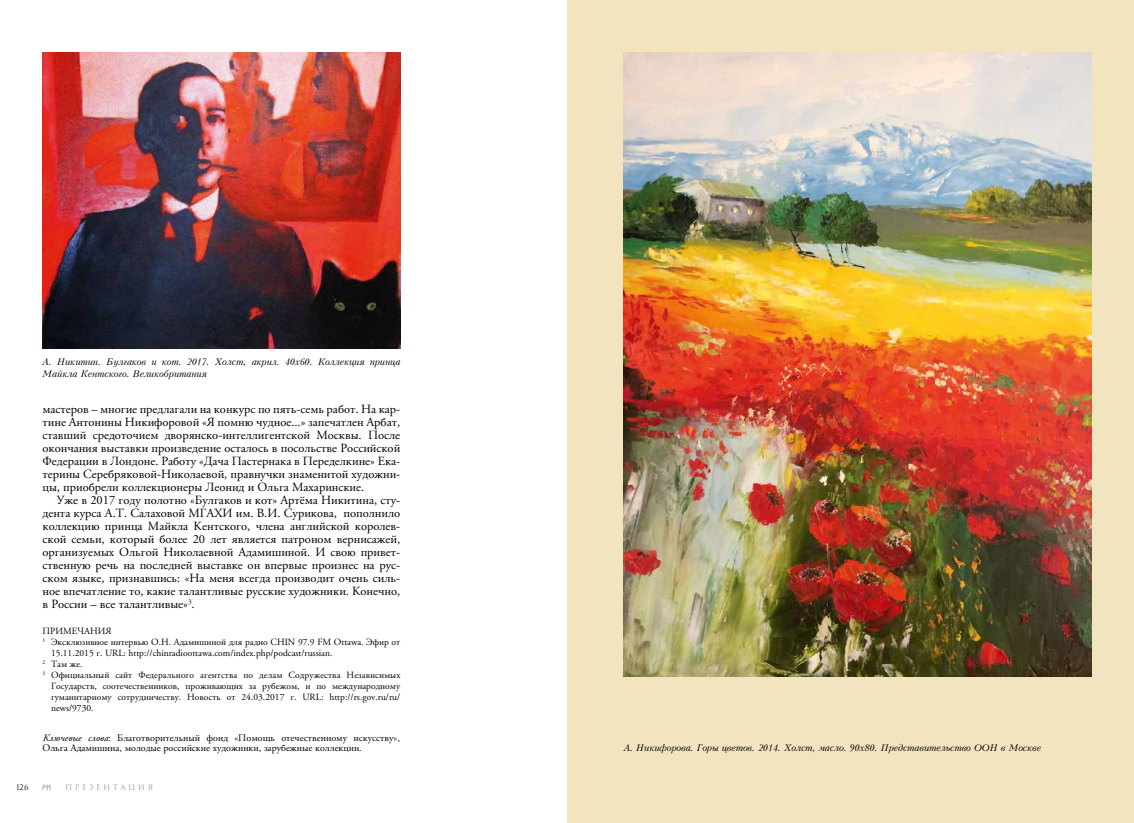
<style>
.page{position:relative;width:1134px;height:823px;background:#fff}
.page>*{position:absolute;margin:0;border:0;box-sizing:border-box;transform-origin:0 0}
.t1{font:12.5px/13px "APC Garamond";color:#000;text-align:justify}
.t2{font:10px/10px "APC Garamond";color:#000}
.t3{font:9.5px "APC Garamond";letter-spacing:.005em;color:#000}
.t4{font:italic 9px/12px "Kudryashev";letter-spacing:-.02em;color:#000}
.t5{font:7.5px "Romul";letter-spacing:.33em;color:#9c9d9d}
.t6{font:7.5px "Romul";color:#000}
.s1{font-style:italic}
</style>
<div class="page">
<svg style="left:43px;top:784px;width:8px;height:5px"></svg>
<div style="left:567px;top:0;width:567px;height:822px;background:#f1e4be"></div>
<img style="left:624px;top:52px;width:467px;height:624px">
<img style="left:43px;top:52px;width:357px;height:296px">
<p class="t4" style="left:43px;top:356px;width:359px">А. Никитин. Булгаков и кот. 2017. Холст, акрил. 40х60. Коллекция принца<br>Майкла Кентского. Великобритания</p>
<p class="t1" style="left:43px;top:402px;width:359px">мастеров – многие предлагали на конкурс по пять-семь работ. На кар&shy;тине Антонины Никифоровой «Я помню чудное...» запечатлен Арбат, ставший средоточием дворянско-интеллигентской Москвы. После окончания выставки произведение осталось в посольстве Российской Федерации в Лондоне. Работу «Дача Пастернака в Переделкине» Ека&shy;терины Серебряковой-Николаевой, правнучки знаменитой художни&shy;цы, приобрели коллекционеры Леонид и Ольга Махаринские.</p>
<p class="t1" style="left:43px;top:493px;width:359px;text-indent:14px">Уже в 2017 году полотно «Булгаков и кот» Артёма Никитина, сту&shy;дента курса А.Т. Салаховой МГАХИ им. В.И. Сурикова, пополнило коллекцию принца Майкла Кентского, члена английской королев&shy;ской семьи, который более 20 лет является патроном вернисажей, организуемых Ольгой Николаевной Адамишиной. И свою привет&shy;ственную речь на последней выставке он впервые произнес на рус&shy;ском языке, признавшись: «На меня всегда производит очень силь&shy;ное впечатление то, какие талантливые русские художники. Конечно, в России – все талантливые»<sup>3</sup>.</p>
<p class="t3" style="left:43px;top:625px;width:16px">Приме</p>
<p class="t3" style="left:77px;top:625px;width:15px">чания</p>
<p class="t3" style="left:43px;top:636px;width:359px"><sup>1</sup> Эксклюзивное интервью О.Н. Адамишиной для радио CHIN 97.9 FM Ottawa. Эфир от</p>
<p class="t3" style="left:51px;top:647px;width:283px">15.11.2015 г. URL: http://chinradioottawa.com/index.php/podcast/russian.</p>
<p class="t3" style="left:43px;top:658px;width:42px"><sup>2</sup> Там же.</p>
<p class="t3" style="left:43px;top:669px;width:359px"><sup>3</sup> Официальный сайт Федерального агентства по делам Содружества Независимых</p>
<p class="t3" style="left:51px;top:680px;width:351px">Государств, соотечественников, проживающих за рубежом, и по международному</p>
<p class="t3" style="left:51px;top:691px;width:351px">гуманитарному сотрудничеству. Новость от 24.03.2017 г. URL: http://rs.gov.ru/ru/</p>
<p class="t3" style="left:51px;top:702px;width:44px">news/9730.</p>
<p class="t2" style="left:43px;top:732px;width:359px"><span class="s1">Ключевые слова</span>: Благотворительный фонд «Помощь отечественному искусству»,<br>Ольга Адамишина, молодые российские художники, зарубежные коллекции.</p>
<p class="t6" style="left:16px;top:782px;width:14px">126</p>
<p class="t5" style="left:65px;top:782px;width:90px">презентация</p>
<p class="t4" style="left:624px;top:741px;width:419px">А. Никифорова. Горы цветов. 2014. Холст, масло. 90х80. Представительство ООН в Москве</p>
</div>
